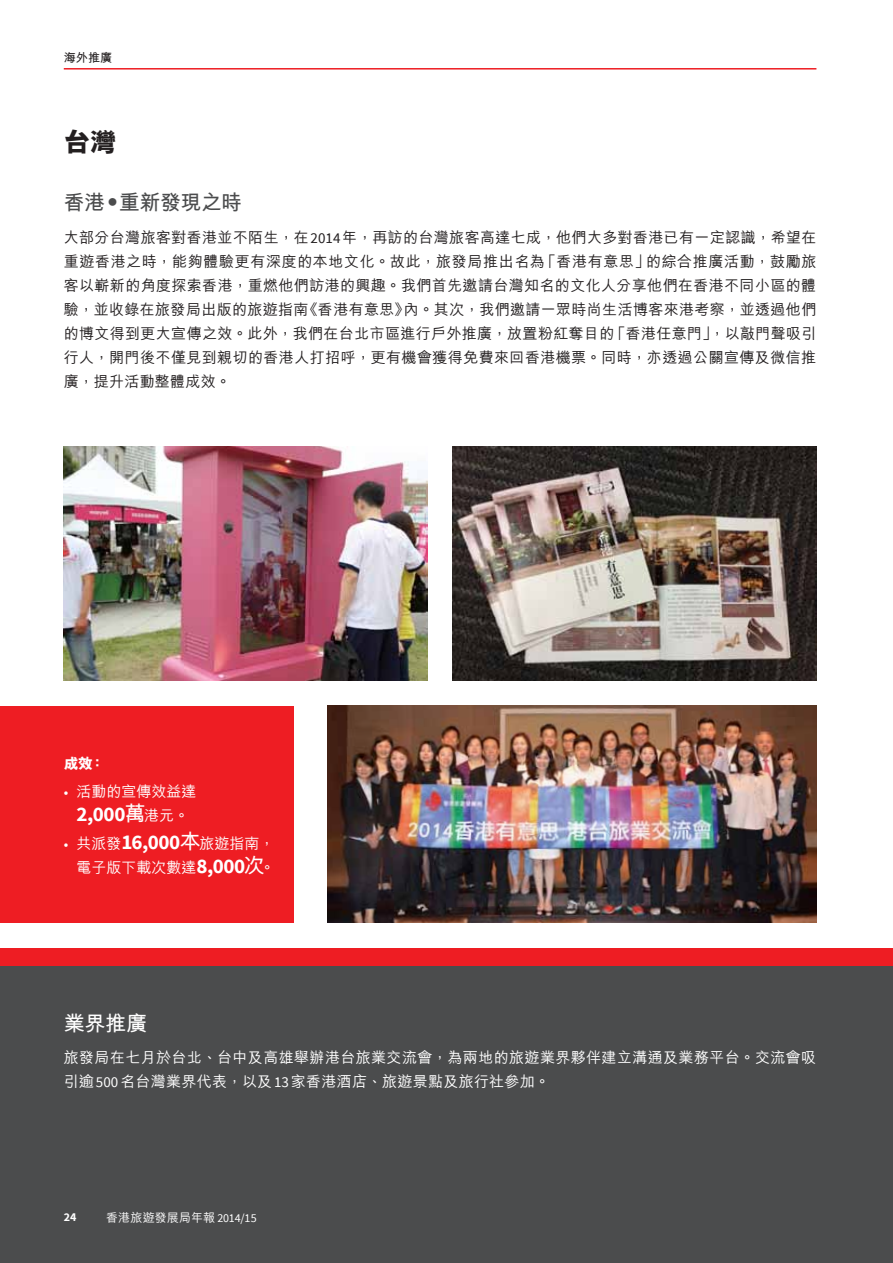
<style>
.page{position:relative;width:893px;height:1263px;background:#fff}
.page>*{position:absolute;margin:0;border:0;box-sizing:border-box;transform-origin:0 0}
.t1{font:800 27px "M Hei HK";color:#231f20}
.t2{font:700 21px "M Hei HK";letter-spacing:-.03em;color:#4b4c4d}
.t3{font:700 21px "Source Sans Pro";color:#fff}
.t4{font:700 21px "M Hei HK";color:#fff}
._00_txt{font:500 15px/24px "M Hei HK";letter-spacing:.03em;color:#231f20;text-align:justify}
._00_txt-2{font:500 15px/24px "M Hei HK";letter-spacing:.025em;color:#fff}
._00_txt-3{font:500 15px/24px "M Hei HK";color:#fff;text-align:right}
.t5{font:800 15px "M Hei HK";color:#fff}
.t6{font:500 12px "M Hei HK";letter-spacing:.01em;color:#fff}
.t7{font:700 12px "M Hei HK";color:#231f20}
.t8{font:700 12px "Source Sans Pro";color:#fff}
.s1{font-family:"Source Sans Pro";font-weight:400}
.s2{font-family:"M Hei HK"}
.s3{font-family:"M Hei HK";font-weight:500;font-size:15px}
.s4{font-family:"Source Sans Pro";font-weight:700;font-size:21px}
.s5{font-weight:700;font-size:21px}
</style>
<div class="page">
<hr style="left:64px;top:68px;width:752px;height:2px;background:#ee1d23">
<div style="left:0;top:948px;width:893px;height:315px;background:#4b4c4d"></div>
<div style="left:0;top:706px;width:293px;height:217px;background:#ee1d23"></div>
<img style="left:64px;top:446px;width:363px;height:234px">
<img style="left:453px;top:446px;width:363px;height:234px">
<img style="left:327px;top:706px;width:489px;height:217px">
<div style="left:0;top:948px;width:893px;height:17px;background:#ee1d23"></div>
<p class="t7" style="left:64px;top:49px;width:50px">海外推廣</p>
<p class="t1" style="left:64px;top:128px;width:55px">台灣</p>
<p class="t2" style="left:64px;top:187px;width:180px">香港•重新發現之時</p>
<p class="_00_txt" style="left:64px;top:224px;width:754px">大部分台灣旅客對香港並不陌生，在<span class="s1">2014</span>年，再訪的台灣旅客高達七成，他們大多對香港已有一定認識，希望在重遊香港之時，能夠體驗更有深度的本地文化。故此，旅發局推出名為「香港有意思」的綜合推廣活動，鼓勵旅客以嶄新的角度探索香港，重燃他們訪港的興趣。我們首先邀請台灣知名的文化人分享他們在香港不同小區的體驗，並收錄在旅發局出版的旅遊指南《香港有意思》內。其次，我們邀請一眾時尚生活博客來港考察，並透過他們的博文得到更大宣傳之效。此外，我們在台北市區進行戶外推廣，放置粉紅奪目的「香港任意門」，以敲門聲吸引行人，開門後不僅見到親切的香港人打招呼，更有機會獲得免費來回香港機票。同時，亦透過公關宣傳及微信推廣，提升活動整體成效。</p>
<p class="t5" style="left:64px;top:756px;width:43px">成效：</p>
<p class="_00_txt-3" style="left:64px;top:778px;width:134px"><span class="s1">•</span> 活動的宣傳效益達</p>
<p class="t3" style="left:77px;top:800px;width:114px">2,000<span class="s2">萬</span><span class="s3">港元。</span></p>
<p class="_00_txt-3" style="left:64px;top:830px;width:213px"><span class="s1">•</span> 共派發<span class="s4">16,000</span><span class="s5">本</span>旅遊指南，電子版下載次數達<span class="s4">8,000</span><span class="s5">次</span>。</p>
<p class="t4" style="left:64px;top:1008px;width:85px">業界推廣</p>
<p class="_00_txt-2" style="left:64px;top:1044px;width:754px">旅發局在七月於台北、台中及高雄舉辦港台旅業交流會，為兩地的旅遊業界夥伴建立溝通及業務平台。交流會吸引逾<span class="s1">500</span>名台灣業界代表，以及<span class="s1">13</span>家香港酒店、旅遊景點及旅行社參加。</p>
<p class="t8" style="left:64px;top:1209px;width:14px">24</p>
<p class="t6" style="left:106px;top:1208px;width:152px">香港旅遊發展局年報 <span class="s1">2014/15</span></p>
</div>
